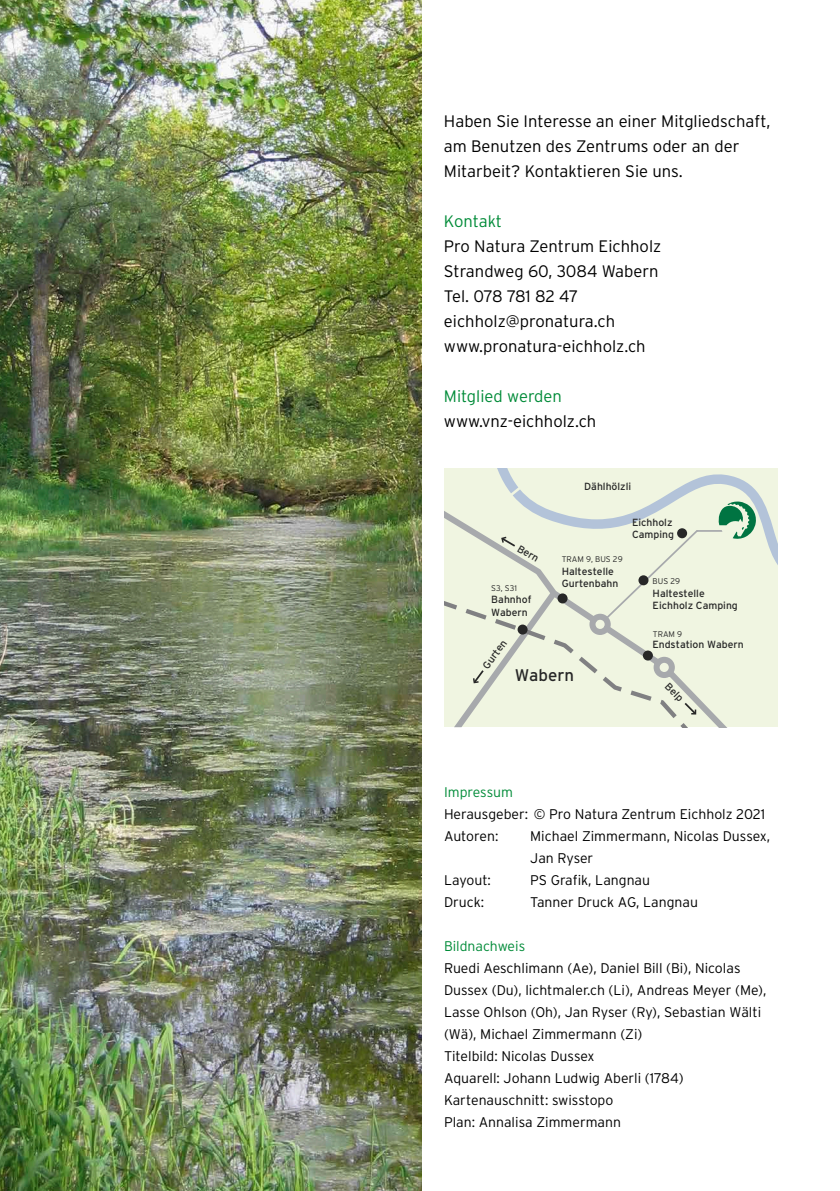
<style>
.page{position:relative;width:840px;height:1191px;background:#fff}
.page>*{position:absolute;margin:0;border:0;box-sizing:border-box;transform-origin:0 0}
.t1{font:16.8px "Interstate";color:#272727}
.t2{font:300 16.6px/25px "Interstate";color:#000}
.t3{font:300 16.6px "Interstate";color:#008b38}
.t4{font:300 14px/22px "Interstate";color:#000}
.t5{font:300 14px "Interstate";color:#008b38}
.t6{font:10.4px/12.4px "Interstate";color:#272727}
.t7{font:300 8.2px "Interstate";color:#272727}
</style>
<div class="page">
<svg style="left:486px;top:468px;width:32px;height:1px"></svg>
<svg style="left:754px;top:472px;width:23px;height:255px;fill:#f0f5e1"></svg>
<svg style="left:444px;top:469px;width:310px;height:258px;fill:#f0f5e1"></svg>
<svg style="left:444px;top:532px;width:266px;height:195px;fill:#f0f5e1"></svg>
<svg style="left:501px;top:536px;width:14px;height:10px"></svg>
<svg style="left:453px;top:591px;width:103px;height:136px"></svg>
<svg style="left:684px;top:703px;width:11px;height:11px"></svg>
<div style="left:557px;top:593px;width:10px;height:10px;background:#272727;border-radius:50%"></div>
<div style="left:517px;top:624px;width:10px;height:10px;background:#272727;border-radius:50%"></div>
<div style="left:642px;top:650px;width:10px;height:10px;background:#272727;border-radius:50%"></div>
<svg style="left:591px;top:501px;width:165px;height:129px"></svg>
<img style="left:0;top:0;width:421px;height:1191px">
<p class="t2" style="left:443px;top:109px;width:328px">Haben Sie Interesse an einer Mitgliedschaft, am Benutzen des Zentrums oder an der<br>Mitarbeit? Kontaktieren Sie uns.</p>
<p class="t3" style="left:443px;top:212px;width:60px">Kontakt</p>
<p class="t2" style="left:443px;top:234px;width:219px">Pro Natura Zentrum Eichholz<br>Strandweg 60, 3084 Wabern<br>Tel. 078 781 82 47 eichholz@pronatura.ch www.pronatura-eichholz.ch</p>
<p class="t3" style="left:443px;top:387px;width:119px">Mitglied werden</p>
<p class="t2" style="left:443px;top:409px;width:154px">www.vnz-eichholz.ch</p>
<p class="t6" style="left:584px;top:480px;width:48px">Dählhölzli</p>
<p class="t6" style="left:521px;top:542px;width:24px;rotate:31deg">Bern</p>
<p class="t7" style="left:491px;top:583px;width:27px">S3, S31</p>
<p class="t6" style="left:491px;top:593px;width:42px">Bahnhof<br>Wabern</p>
<p class="t7" style="left:561px;top:555px;width:62px">TRAM 9, BUS 29</p>
<p class="t6" style="left:561px;top:565px;width:58px">Haltestelle<br>Gurtenbahn</p>
<p class="t6" style="left:479px;top:663px;width:35px;rotate:-54deg">Gurten</p>
<p class="t1" style="left:514px;top:665px;width:61px">Wabern</p>
<p class="t6" style="left:631px;top:516px;width:43px">Eichholz<br>Camping</p>
<p class="t7" style="left:652px;top:576px;width:29px">BUS 29</p>
<p class="t6" style="left:652px;top:586px;width:87px">Haltestelle<br>Eichholz Camping</p>
<p class="t7" style="left:652px;top:629px;width:31px">TRAM 9</p>
<p class="t6" style="left:652px;top:638px;width:93px">Endstation Wabern</p>
<p class="t6" style="left:671px;top:680px;width:23px;rotate:45deg">Belp</p>
<p class="t5" style="left:444px;top:784px;width:71px">Impressum</p>
<p class="t4" style="left:444px;top:803px;width:322px">Herausgeber: © Pro Natura Zentrum Eichholz 2021<br>Autoren:</p>
<p class="t4" style="left:530px;top:825px;width:241px">Michael Zimmermann, Nicolas Dussex,<br>Jan Ryser</p>
<p class="t4" style="left:444px;top:868px;width:48px">Layout:</p>
<p class="t4" style="left:530px;top:868px;width:121px">PS Grafik, Langnau</p>
<p class="t4" style="left:444px;top:890px;width:42px">Druck:</p>
<p class="t4" style="left:530px;top:890px;width:169px">Tanner Druck AG, Langnau</p>
<p class="t5" style="left:444px;top:938px;width:83px">Bildnachweis</p>
<p class="t4" style="left:444px;top:956px;width:323px">Ruedi Aeschlimann (Ae), Daniel Bill (Bi), Nicolas Dussex (Du), lichtmaler.ch (Li), Andreas Meyer (Me), Lasse Ohlson (Oh), Jan Ryser (Ry), Sebastian Wälti (Wä), Michael Zimmermann (Zi)<br>Titelbild: Nicolas Dussex<br>Aquarell: Johann Ludwig Aberli (1784)<br>Kartenauschnitt: swisstopo<br>Plan: Annalisa Zimmermann</p>
</div>
